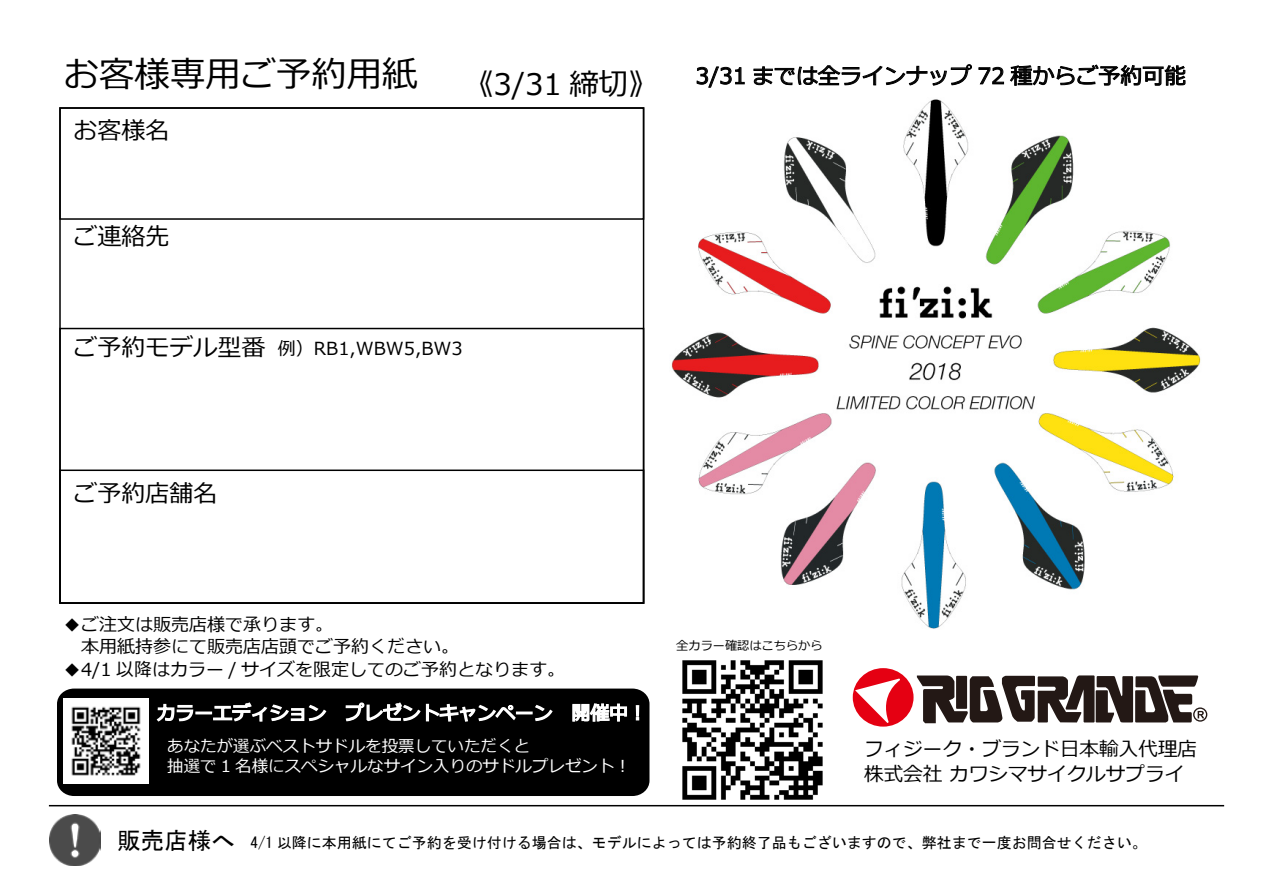
<style>
.page{position:relative;width:1263px;height:893px;background:#fff}
.page>*{position:absolute;margin:0;border:0;box-sizing:border-box;transform-origin:0 0}
.t1{font:35.4px "Meiryo";color:#000}
.t2{font:29.55px "Meiryo";color:#000}
.t3{font:24px "Meiryo";color:#000}
.t4{font:22.05px "Meiryo";color:#000}
.t5{font:19.65px/24.5px "Meiryo";color:#000}
.t6{font:18px/22.5px "Meiryo";color:#000}
.t7{font:16.5px/20.5px "Meiryo";color:#fff}
.t8{font:15px "MS Gothic";color:#000}
.t9{font:12.15px "Meiryo";color:#000}
.s1{font-size:24px}
.s2{font-size:23.55px}
</style>
<div class="page">
<img style="left:671px;top:108px;width:530px;height:521px">
<div style="left:57px;top:689px;width:592px;height:107px;background:#000;border-radius:16px"></div>
<img style="left:63px;top:699px;width:85px;height:85px">
<svg style="left:156px;top:703px;width:38px;height:19px"></svg>
<div style="left:195px;top:711px;width:17px;height:3px;border:2px solid #fff"></div>
<svg style="left:212px;top:702px;width:115px;height:20px"></svg>
<svg style="left:345px;top:702px;width:172px;height:20px"></svg>
<div style="left:516px;top:711px;width:17px;height:3px;border:2px solid #fff"></div>
<svg style="left:535px;top:704px;width:18px;height:18px"></svg>
<svg style="left:572px;top:703px;width:55px;height:19px"></svg>
<svg style="left:636px;top:705px;width:3px;height:15px"></svg>
<div style="left:59px;top:470px;width:585px;height:134px;border:2px solid #000"></div>
<div style="left:59px;top:107px;width:585px;height:113px;border:2px solid #000"></div>
<svg style="left:696px;top:66px;width:49px;height:22px"></svg>
<svg style="left:753px;top:64px;width:219px;height:44px"></svg>
<svg style="left:978px;top:64px;width:208px;height:22px"></svg>
<img style="left:664px;top:660px;width:178px;height:147px">
<svg style="left:917px;top:675px;width:290px;height:48px"></svg>
<div style="left:853px;top:668px;width:60px;height:59px;background:#e50012;border-radius:50%"></div>
<svg style="left:855px;top:679px;width:46px;height:44px"></svg>
<hr style="left:49px;top:805px;width:1175px;height:1px;background:#000">
<img style="left:50px;top:815px;width:51px;height:51px">
<h1 class="t1" style="left:64px;top:49px;width:355px">お客様専用ご予約用紙</h1>
<h3 class="t3" style="left:74px;top:113px;width:98px">お客様名</h3>
<h3 class="t3" style="left:74px;top:220px;width:98px">ご連絡先</h3>
<h2 class="t2" style="left:464px;top:63px;width:196px">《3/31 締切》</h2>
<p class="t6" style="left:74px;top:339px;width:391px"><span class="s1">ご予約モデル型番</span> 例）RB1,WBW5,BW3</p>
<p class="t4" style="left:695px;top:61px;width:492px">3/31 までは全ラインナップ 72 種からご予約可能</p>
<h3 class="t3" style="left:74px;top:476px;width:146px">ご予約店舗名</h3>
<p class="t6" style="left:63px;top:614px;width:398px">◆ご注文は販売店様で承ります。<br>　本用紙持参にて販売店店頭でご予約ください。</p>
<p class="t6" style="left:63px;top:659px;width:504px">◆4/1 以降はカラー / サイズを限定してのご予約となります。</p>
<p class="t7" style="left:167px;top:736px;width:465px">あなたが選ぶベストサドルを投票していただくと<br>抽選で 1 名様にスペシャルなサイン入りのサドルプレゼント︕</p>
<p class="t9" style="left:676px;top:638px;width:148px">全カラー確認はこちらから</p>
<p class="t5" style="left:864px;top:738px;width:354px">フィジーク・ブランド日本輸入代理店　株式会社 カワシマサイクルサプライ</p>
<p class="t8" style="left:117px;top:835px;width:1031px"><span class="s2">販売店様へ</span> 4/1 以降に本用紙にてご予約を受け付ける場合は、モデルによっては予約終了品もございますので、弊社まで一度お問合せください。</p>
</div>
